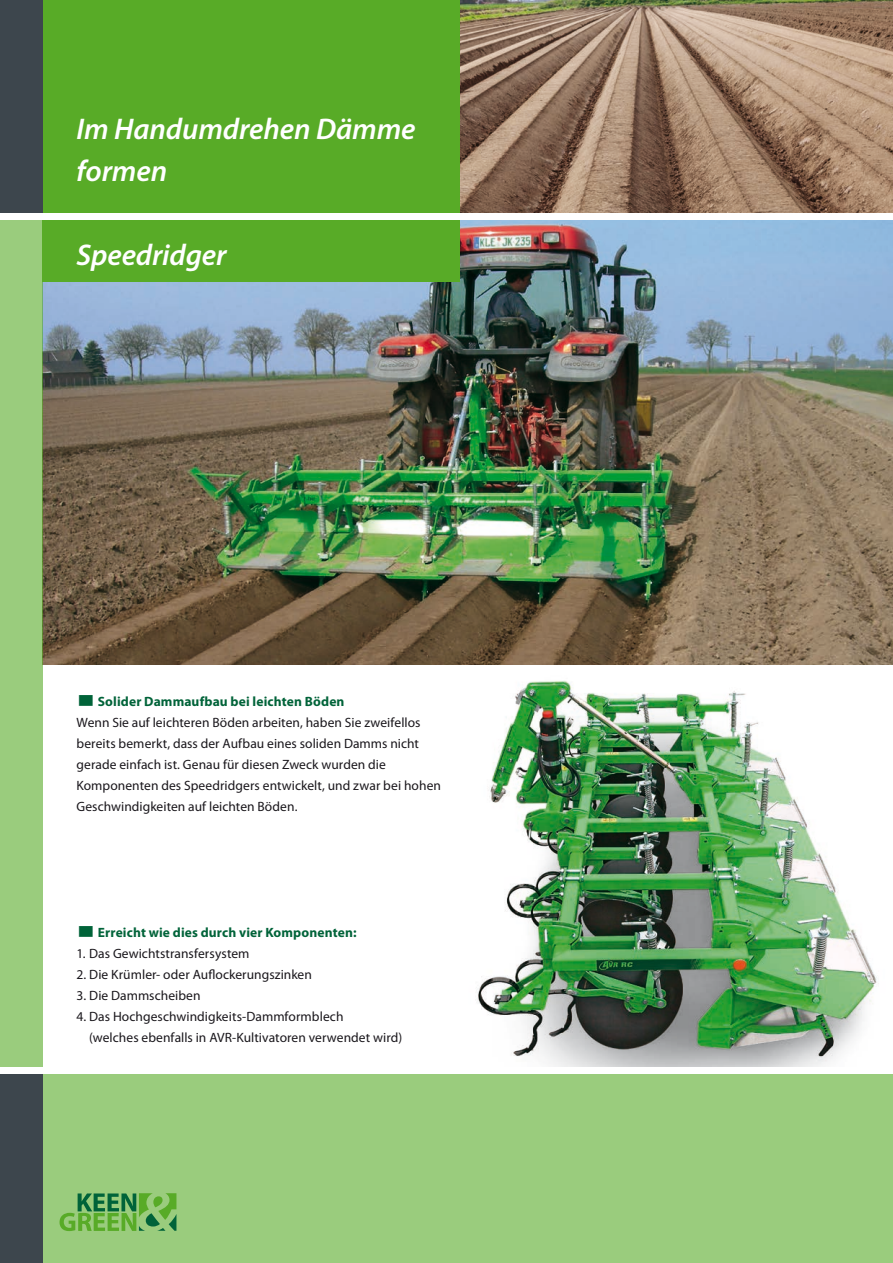
<style>
.page{position:relative;width:893px;height:1263px;background:#fff}
.page>*{position:absolute;margin:0;border:0;box-sizing:border-box;transform-origin:0 0}
.t1{font:italic 600 30px/42px "Myriad Pro";letter-spacing:-.005em;color:#fff}
.t2{font:13.5px/21px "Myriad Pro";letter-spacing:.005em;color:#1a171c}
.t3{font:700 13.5px "Myriad Pro";letter-spacing:.01em;color:#006339}
.s1{font-family:"Lucida Grande";font-weight:700;font-size:30px;color:#006339}
.s2{font-weight:700;color:#006339}
.s3{font-family:"Lucida Grande";font-size:30px}
</style>
<div class="page">
<div style="left:0;top:0;width:893px;height:213px;background:#58ab27"></div>
<div style="left:43px;top:1074px;width:850px;height:189px;background:#9acc7d"></div>
<img style="left:460px;top:0;width:433px;height:213px">
<img style="left:43px;top:220px;width:850px;height:444px">
<img style="left:478px;top:680px;width:401px;height:387px">
<div style="left:43px;top:219px;width:417px;height:63px;background:#58ab27"></div>
<div style="left:0;top:219px;width:43px;height:848px;background:#9acc7d"></div>
<div style="left:0;top:1073px;width:43px;height:190px;background:#3d464d"></div>
<div style="left:0;top:0;width:43px;height:216px;background:#3d464d"></div>
<svg style="left:60px;top:1193px;width:116px;height:38px"></svg>
<div style="left:0;top:1067px;width:893px;height:7px;background:#fff"></div>
<div style="left:0;top:213px;width:893px;height:6px;background:#fff"></div>
<h1 class="t1" style="left:77px;top:109px;width:341px">Im Handumdrehen Dämme formen</h1>
<h1 class="t1" style="left:77px;top:235px;width:152px">Speedridger</h1>
<p class="t2" style="left:77px;top:691px;width:366px"><span class="s1">▪</span> <span class="s2">Solider Dammaufbau bei leichten Böden<br></span>Wenn Sie auf leichteren Böden arbeiten, haben Sie zweifellos bereits bemerkt, dass der Aufbau eines soliden Damms nicht gerade einfach ist. Genau für diesen Zweck wurden die Komponenten des Speedridgers entwickelt, und zwar bei hohen Geschwindigkeiten auf leichten Böden.</p>
<p class="t3" style="left:77px;top:925px;width:281px"><span class="s3">▪</span> Erreicht wie dies durch vier Komponenten:</p>
<p class="t2" style="left:77px;top:943px;width:174px">1. Das Gewichtstransfersystem</p>
<p class="t2" style="left:77px;top:964px;width:237px">2. Die Krümler- oder Auflockerungszinken</p>
<p class="t2" style="left:77px;top:985px;width:126px">3. Die Dammscheiben</p>
<p class="t2" style="left:89px;top:1006px;width:315px;text-indent:-13px">4. Das Hochgeschwindigkeits-Dammformblech<br>(welches ebenfalls in AVR-Kultivatoren verwendet wird)</p>
</div>
